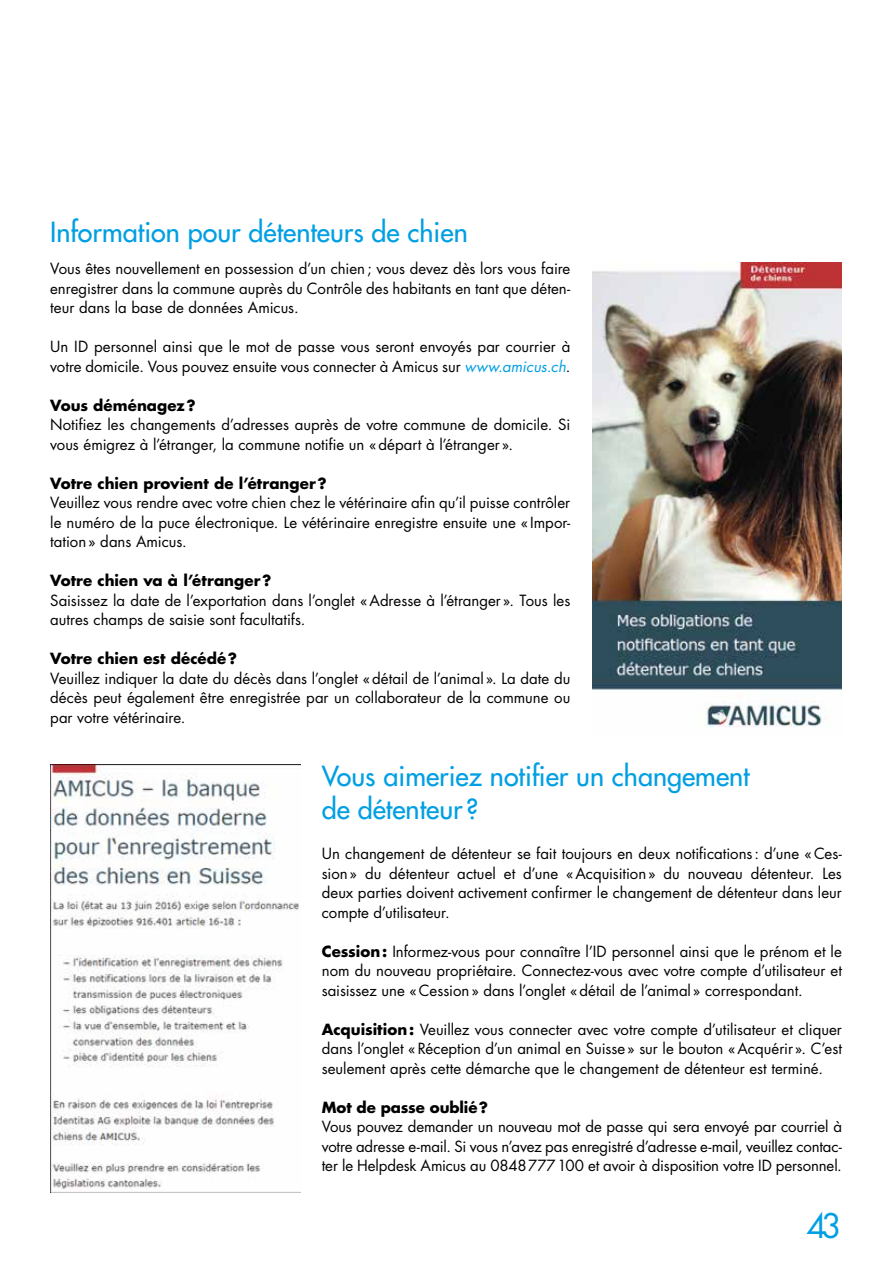
<style>
.page{position:relative;width:893px;height:1263px;background:#fff}
.page>*{position:absolute;margin:0;border:0;box-sizing:border-box;transform-origin:0 0}
.t1{font:33px "Futura";color:#009fe3}
.t2{font:27px/33px "Futura";color:#009fe3}
.t3{font:15px/19.5px "Futura";color:#000;text-align:justify}
.t4{font:700 15px "Futura";color:#000}
.s1{font-style:italic;color:#009fe3}
.s2{font-weight:700}
</style>
<div class="page">
<img style="left:50px;top:764px;width:250px;height:428px">
<img style="left:592px;top:263px;width:250px;height:465px">
<h2 class="t2" style="left:50px;top:215px;width:419px">Information pour détenteurs de chien</h2>
<p class="t3" style="left:50px;top:259px;width:522px">Vous êtes nouvellement en possession d’un chien; vous devez dès lors vous faire enregistrer dans la commune auprès du Contrôle des habitants en tant que déten&shy;teur dans la base de données Amicus.</p>
<p class="t3" style="left:50px;top:337px;width:522px">Un ID personnel ainsi que le mot de passe vous seront envoyés par courrier à votre domicile. Vous pouvez ensuite vous connecter à Amicus sur <span class="s1">www.amicus.ch</span>.</p>
<p class="t4" style="left:50px;top:395px;width:147px">Vous déménagez?</p>
<p class="t3" style="left:50px;top:415px;width:522px">Notifiez les changements d’adresses auprès de votre commune de domicile. Si vous émigrez à l’étranger, la commune notifie un «départ à l’étranger ».</p>
<p class="t4" style="left:50px;top:473px;width:278px">Votre chien provient de l’étranger?</p>
<p class="t3" style="left:50px;top:493px;width:522px">Veuillez vous rendre avec votre chien chez le vétérinaire afin qu’il puisse contrôler le numéro de la puce électronique. Le vétérinaire enregistre ensuite une «Impor&shy;tation» dans Amicus.</p>
<p class="t4" style="left:50px;top:570px;width:223px">Votre chien va à l’étranger?</p>
<p class="t3" style="left:50px;top:590px;width:522px">Saisissez la date de l’exportation dans l’onglet «Adresse à l’étranger ». Tous les autres champs de saisie sont facultatifs.</p>
<p class="t4" style="left:50px;top:648px;width:188px">Votre chien est décédé?</p>
<p class="t3" style="left:50px;top:668px;width:522px">Veuillez indiquer la date du décès dans l’onglet «détail de l’animal ». La date du décès peut également être enregistrée par un collaborateur de la commune ou par votre vétérinaire.</p>
<h2 class="t2" style="left:322px;top:759px;width:430px">Vous aimeriez notifier un changement de détenteur ?</h2>
<p class="t3" style="left:322px;top:844px;width:522px">Un changement de détenteur se fait toujours en deux notifications: d’une «Ces&shy;sion» du détenteur actuel et d’une «Acquisition» du nouveau détenteur. Les deux parties doivent activement confirmer le changement de détenteur dans leur compte d’utilisateur.</p>
<p class="t3" style="left:322px;top:941px;width:522px"><span class="s2">Cession:</span> Informez-vous pour connaître l’ID personnel ainsi que le prénom et le nom du nouveau propriétaire. Connectez-vous avec votre compte d’utilisateur et saisissez une «Cession» dans l’onglet «détail de l’animal» correspondant.</p>
<p class="t3" style="left:322px;top:1019px;width:522px"><span class="s2">Acquisition:</span> Veuillez vous connecter avec votre compte d’utilisateur et cliquer dans l’onglet «Réception d’un animal en Suisse» sur le bouton «Acquérir». C’est seulement après cette démarche que le changement de détenteur est terminé.</p>
<p class="t4" style="left:322px;top:1097px;width:168px">Mot de passe oublié?</p>
<p class="t3" style="left:322px;top:1117px;width:522px">Vous pouvez demander un nouveau mot de passe qui sera envoyé par courriel à votre adresse e-mail. Si vous n’avez pas enregistré d’adresse e-mail, veuillez contac&shy;ter le Helpdesk Amicus au 0848777100 et avoir à disposition votre ID personnel.</p>
<h1 class="t1" style="left:806px;top:1203px;width:37px">43</h1>
</div>
